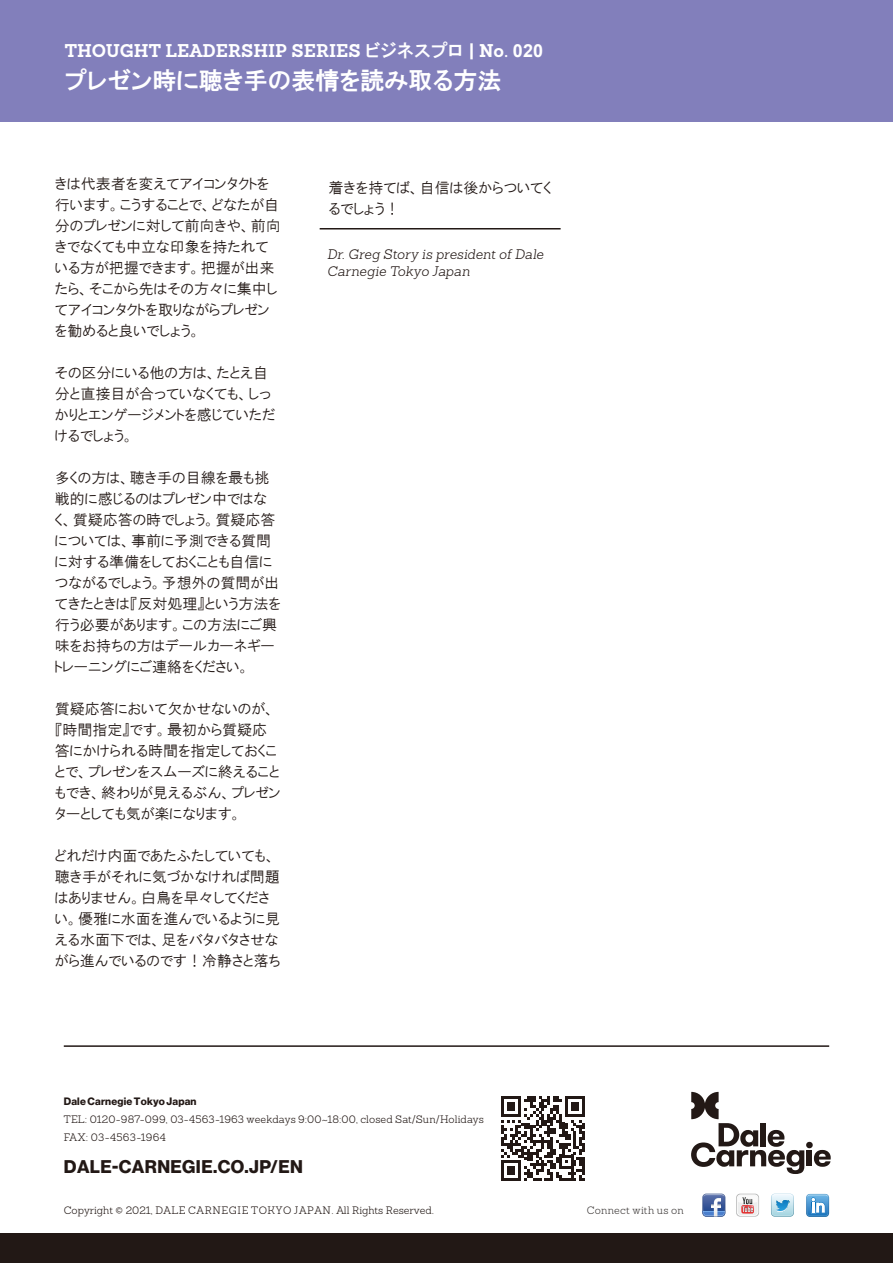
<style>
.page{position:relative;width:893px;height:1263px;background:#fff}
.page>*{position:absolute;margin:0;border:0;box-sizing:border-box;transform-origin:0 0}
.t1{font:24px "HGP Gothic E";color:#fff}
.t2{font:700 18px "Sanchez Slab";color:#fff}
.t3{font:18px "N Haas Grotesk DS Std 75 Bd";letter-spacing:.025em;color:#221815}
.t4{font:15px/21px "HGP Gothic M";color:#221815}
.t5{font:italic 300 13.5px/16.5px "Sanchez Slab";letter-spacing:.01em;color:#221815}
.t6{font:300 10.5px/18.3px "Sanchez Slab";letter-spacing:.01em;color:#221815}
.t7{font:10.5px "N Haas Grotesk DS Std 75 Bd";letter-spacing:.02em;color:#221815}
.t8{font:300 10.5px "Sanchez Slab";letter-spacing:.025em;color:#3e3a39}
.s1{font-family:"HGP Gothic E";font-weight:400}
.s2{font-family:"Arial"}
.s3{font-family:"Minion Pro";font-weight:400}
</style>
<div class="page">
<div style="left:0;top:0;width:893px;height:121px;background:#827fbb"></div>
<svg style="left:806px;top:1194px;width:23px;height:23px"></svg>
<svg style="left:702px;top:1194px;width:23px;height:22px"></svg>
<svg style="left:736px;top:1194px;width:23px;height:22px"></svg>
<div style="left:737px;top:1194px;width:21px;height:22px;background:#f6f7f7;border-radius:4px"></div>
<svg style="left:738px;top:1195px;width:20px;height:20px"></svg>
<svg style="left:738px;top:1195px;width:20px;height:18px"></svg>
<svg style="left:771px;top:1194px;width:23px;height:22px"></svg>
<svg style="left:691px;top:1092px;width:140px;height:82px"></svg>
<svg style="left:501px;top:1096px;width:84px;height:85px"></svg>
<div style="left:0;top:1234px;width:893px;height:29px;background:#221815"></div>
<hr style="left:320px;top:228px;width:241px;height:1px;background:#221815">
<hr style="left:64px;top:1045px;width:765px;height:2px;background:#221815">
<p class="t2" style="left:65px;top:38px;width:480px">THOUGHT LEADERSHIP SERIES <span class="s1">ビジネスプロ</span> | No. <span class="s2">0</span><span class="s2">20</span></p>
<h1 class="t1" style="left:65px;top:69px;width:438px">プレゼン時に聴き手の表情を読み取る方法</h1>
<p class="t4" style="left:55px;top:173px;width:227px">きは代表者を変えてアイコンタクトを行います。こうすることで、どなたが自分のプレゼンに対して前向きや、前向きでなくても中立な印象を持たれている方が把握できます。把握が出来たら、そこから先はその方々に集中してアイコンタクトを取りながらプレゼンを勧めると良いでしょう。</p>
<p class="t4" style="left:55px;top:362px;width:221px">その区分にいる他の方は、たとえ自分と直接目が合っていなくても、しっかりとエンゲージメントを感じていただけるでしょう。</p>
<p class="t4" style="left:55px;top:467px;width:228px">多くの方は、聴き手の目線を最も挑戦的に感じるのはプレゼン中ではな<br>く、質疑応答の時でしょう。質疑応答については、事前に予測できる質問に対する準備をしておくことも自信につながるでしょう。予想外の質問が出てきたときは『反対処理』という方法を行う必要があります。この方法にご興味をお持ちの方はデールカーネギートレーニングにご連絡をください。</p>
<p class="t4" style="left:55px;top:698px;width:227px">質疑応答において欠かせないのが、『時間指定』です。最初から質疑応答にかけられる時間を指定しておくことで、プレゼンをスムーズに終えることもでき、終わりが見えるぶん、プレゼンターとしても気が楽になります。</p>
<p class="t4" style="left:55px;top:845px;width:227px">どれだけ内面であたふたしていても、聴き手がそれに気づかなければ問題はありません。白鳥を早々してください。優雅に水面を進んでいるように見える水面下では、足をバタバタさせながら進んでいるのです！冷静さと落ち</p>
<p class="t4" style="left:329px;top:177px;width:224px">着きを持てば、自信は後からついてくるでしょう！</p>
<p class="t5" style="left:327px;top:246px;width:218px">Dr. Greg Story is president of Dale<br>Carnegie Tokyo Japan</p>
<p class="t7" style="left:64px;top:1095px;width:134px">Dale Carnegie Tokyo Japan</p>
<p class="t6" style="left:64px;top:1110px;width:422px">TEL: 0120-987-099, 03-4563-1963 weekdays 9:00<span class="s3">~</span>18:00, closed Sat/Sun/Holidays<br>FAX: 03-4563-1964</p>
<p class="t3" style="left:64px;top:1156px;width:240px">DALE-CARNEGIE.CO.JP/EN</p>
<p class="t6" style="left:64px;top:1201px;width:372px">Copyright © 2021, DALE CARNEGIE TOKYO JAPAN. All Rights Reserved.</p>
<p class="t8" style="left:587px;top:1204px;width:98px">Connect with us on</p>
</div>
